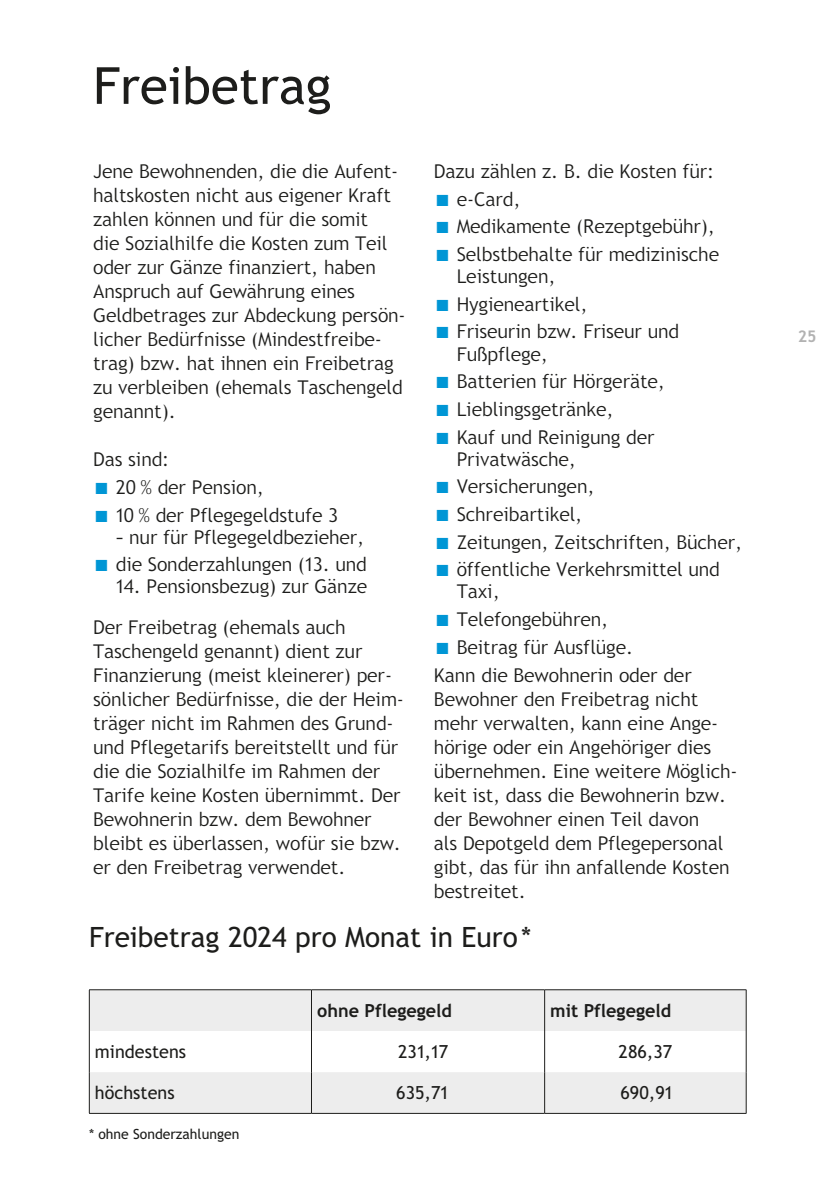
<style>
.page{position:relative;width:840px;height:1191px;background:#fff}
.page>*{position:absolute;margin:0;border:0;box-sizing:border-box;transform-origin:0 0}
.t1{font:51.2px "Trebuchet SBG2";color:#1d1d1b}
.t2{font:28px "Trebuchet SBG2";color:#1d1d1b}
.t3{font:300 19px/24px "Trebuchet SBG2";color:#1d1d1b}
.t4{font:18px "Trebuchet SBG2";color:#1d1d1b}
.t5{font:700 18px "Trebuchet SBG2";color:#1d1d1b}
.t6{font:700 16px "Trebuchet SBG2";color:#b2b2b2}
.t7{font:14px "Trebuchet SBG2";color:#1d1d1b}
.s1{color:#0096d5}
</style>
<div class="page">
<svg style="left:90px;top:990px;width:655px;height:123px;fill:#ededed"></svg>
<hr style="left:311px;top:990px;width:1px;height:41px;background:#1d1d1b">
<hr style="left:544px;top:990px;width:1px;height:41px;background:#1d1d1b">
<hr style="left:311px;top:1031px;width:1px;height:41px;background:#1d1d1b">
<hr style="left:544px;top:1031px;width:1px;height:41px;background:#1d1d1b">
<hr style="left:311px;top:1072px;width:1px;height:41px;background:#1d1d1b">
<hr style="left:544px;top:1072px;width:1px;height:41px;background:#1d1d1b">
<hr style="left:89px;top:989px;width:222px;height:1px;background:#1d1d1b">
<hr style="left:89px;top:990px;width:1px;height:41px;background:#1d1d1b">
<hr style="left:311px;top:989px;width:233px;height:1px;background:#1d1d1b">
<hr style="left:544px;top:989px;width:202px;height:1px;background:#1d1d1b">
<hr style="left:745px;top:990px;width:1px;height:41px;background:#1d1d1b">
<hr style="left:89px;top:1031px;width:1px;height:41px;background:#1d1d1b">
<hr style="left:745px;top:1031px;width:1px;height:41px;background:#1d1d1b">
<hr style="left:89px;top:1072px;width:1px;height:41px;background:#1d1d1b">
<hr style="left:745px;top:1072px;width:1px;height:41px;background:#1d1d1b">
<hr style="left:89px;top:1113px;width:222px;height:1px;background:#1d1d1b">
<hr style="left:311px;top:1113px;width:233px;height:1px;background:#1d1d1b">
<hr style="left:544px;top:1113px;width:202px;height:1px;background:#1d1d1b">
<h1 class="t1" style="left:93px;top:56px;width:240px">Freibetrag</h1>
<p class="t3" style="left:93px;top:159px;width:314px">Jene Bewohnenden, die die Aufent&shy;haltskosten nicht aus eigener Kraft zahlen können und für die somit<br>die Sozialhilfe die Kosten zum Teil oder zur Gänze finanziert, haben<br>Anspruch auf Gewährung eines<br>Geldbetrages zur Abdeckung persön&shy;licher Bedürfnisse (Mindestfreibe&shy;trag) bzw. hat ihnen ein Freibetrag zu verbleiben (ehemals Taschengeld genannt).</p>
<p class="t3" style="left:93px;top:447px;width:78px">Das sind:</p>
<p class="t3" style="left:96px;top:475px;width:169px"><span class="s1">■</span> 20 % der Pension,</p>
<p class="t3" style="left:96px;top:503px;width:244px"><span class="s1">■</span> 10 % der Pflegegeldstufe 3</p>
<p class="t3" style="left:116px;top:525px;width:250px">– nur für Pflegegeldbezieher,</p>
<p class="t3" style="left:96px;top:552px;width:272px"><span class="s1">■</span> die Sonderzahlungen (13. und</p>
<p class="t3" style="left:93px;top:566px;width:275px;line-height:41px;text-indent:23px">14. Pensionsbezug) zur Gänze<br>Der Freibetrag (ehemals auch</p>
<p class="t3" style="left:93px;top:639px;width:312px">Taschengeld genannt) dient zur Finanzierung (meist kleinerer) per&shy;sönlicher Bedürfnisse, die der Heim&shy;träger nicht im Rahmen des Grund&shy;und Pflegetarifs bereitstellt und für die die Sozialhilfe im Rahmen der Tarife keine Kosten übernimmt. Der Bewohnerin bzw. dem Bewohner bleibt es überlassen, wofür sie bzw. er den Freibetrag verwendet.</p>
<p class="t3" style="left:433px;top:159px;width:281px">Dazu zählen z. B. die Kosten für:</p>
<p class="t3" style="left:436px;top:187px;width:85px"><span class="s1">■</span> e-Card,</p>
<p class="t3" style="left:436px;top:215px;width:280px"><span class="s1">■</span> Medikamente (Rezeptgebühr),</p>
<p class="t3" style="left:456px;top:243px;width:264px;line-height:22px;text-indent:-20px"><span class="s1">■</span> Selbstbehalte für medizinische<br>Leistungen,</p>
<p class="t3" style="left:436px;top:292px;width:152px"><span class="s1">■</span> Hygieneartikel,</p>
<p class="t3" style="left:456px;top:321px;width:224px;line-height:22px;text-indent:-20px"><span class="s1">■</span> Friseurin bzw. Friseur und<br>Fußpflege,</p>
<p class="t3" style="left:436px;top:369px;width:230px"><span class="s1">■</span> Batterien für Hörgeräte,</p>
<p class="t3" style="left:436px;top:397px;width:178px"><span class="s1">■</span> Lieblingsgetränke,</p>
<p class="t3" style="left:456px;top:426px;width:199px;line-height:22px;text-indent:-20px"><span class="s1">■</span> Kauf und Reinigung der<br>Privatwäsche,</p>
<p class="t3" style="left:436px;top:474px;width:159px"><span class="s1">■</span> Versicherungen,</p>
<p class="t3" style="left:436px;top:502px;width:147px"><span class="s1">■</span> Schreibartikel,</p>
<p class="t3" style="left:436px;top:530px;width:307px"><span class="s1">■</span> Zeitungen, Zeitschriften, Bücher,</p>
<p class="t3" style="left:456px;top:558px;width:264px;line-height:22px;text-indent:-20px"><span class="s1">■</span> öffentliche Verkehrsmittel und<br>Taxi,</p>
<p class="t3" style="left:436px;top:607px;width:173px"><span class="s1">■</span> Telefongebühren,</p>
<p class="t3" style="left:433px;top:632px;width:259px;line-height:28.6px"><span class="s1">■</span> Beitrag für Ausflüge.<br>Kann die Bewohnerin oder der</p>
<p class="t3" style="left:433px;top:687px;width:305px">Bewohner den Freibetrag nicht mehr verwalten, kann eine Ange&shy;hörige oder ein Angehöriger dies übernehmen. Eine weitere Möglich&shy;keit ist, dass die Bewohnerin bzw. der Bewohner einen Teil davon<br>als Depotgeld dem Pflegepersonal gibt, das für ihn anfallende Kosten bestreitet.</p>
<h2 class="t2" style="left:89px;top:921px;width:444px">Freibetrag 2024 pro Monat in Euro*</h2>
<p class="t5" style="left:317px;top:999px;width:136px">ohne Pflegegeld</p>
<p class="t5" style="left:550px;top:999px;width:122px">mit Pflegegeld</p>
<p class="t4" style="left:95px;top:1041px;width:93px">mindestens</p>
<p class="t4" style="left:398px;top:1041px;width:51px">231,17</p>
<p class="t4" style="left:618px;top:1041px;width:55px">286,37</p>
<p class="t4" style="left:95px;top:1082px;width:81px">höchstens</p>
<p class="t4" style="left:396px;top:1082px;width:53px">635,71</p>
<p class="t4" style="left:620px;top:1082px;width:53px">690,91</p>
<p class="t7" style="left:89px;top:1125px;width:152px">* ohne Sonderzahlungen</p>
<p class="t6" style="left:797px;top:326px;width:20px">25</p>
</div>
